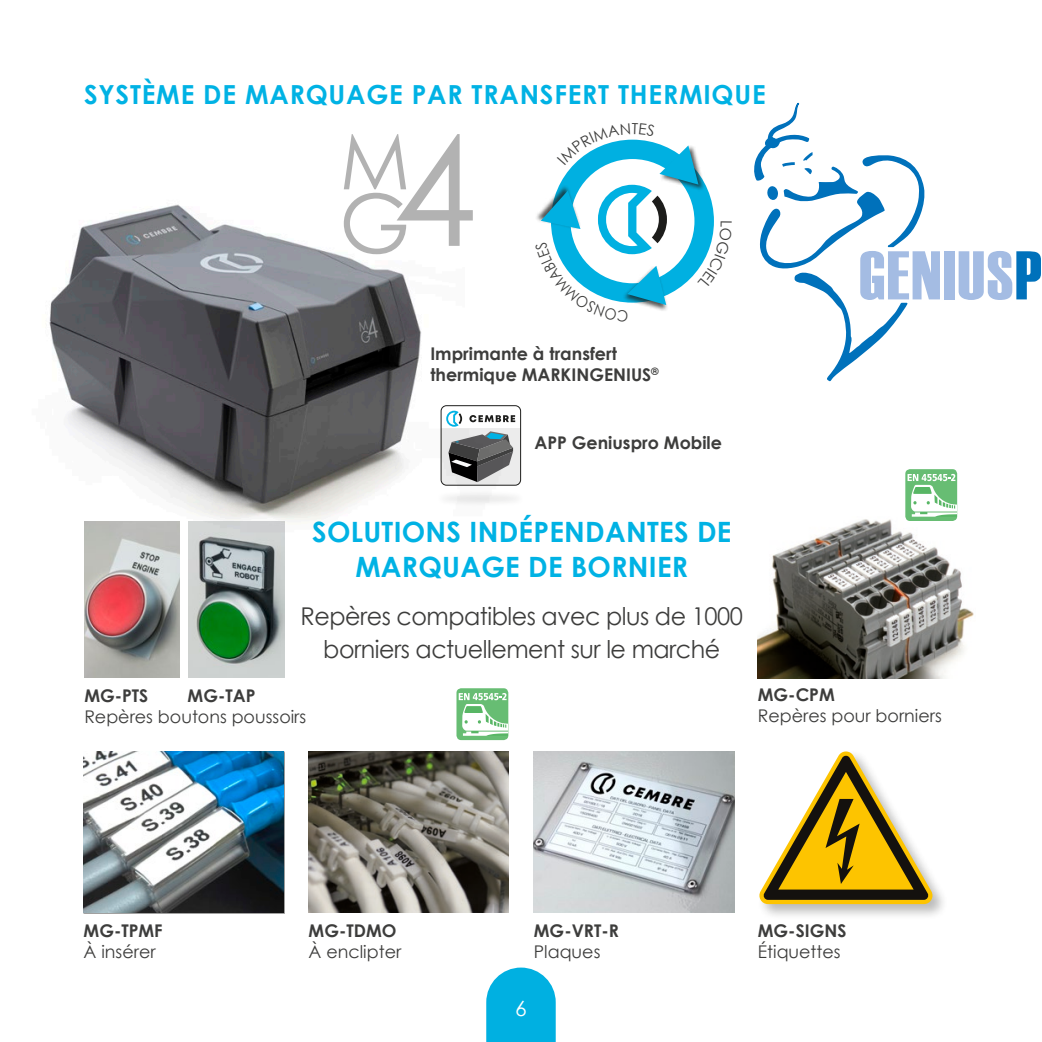
<style>
.page{position:relative;width:1042px;height:1042px;background:#fff}
.page>*{position:absolute;margin:0;border:0;box-sizing:border-box;transform-origin:0 0}
.t1{font:700 28px/35px "Century Gothic";letter-spacing:.01em;color:#00b2e4;text-align:center}
.t2{font:700 26.25px "Century Gothic";letter-spacing:.03em;color:#00b2e4}
.t3{font:24.5px/33.2px "Century Gothic";letter-spacing:-.02em;color:#3d3d3c;text-align:center}
.t4{font:21px "Century Gothic";color:#fff}
.t5{font:700 17.5px/21px "Century Gothic";color:#3d3d3c}
.t6{font:17.5px "Century Gothic";color:#3d3d3c}
</style>
<div class="page">
<svg style="left:486px;top:967px;width:70px;height:75px;background:#1db9e4"></svg>
<img style="left:84px;top:751px;width:200px;height:162px">
<img style="left:309px;top:751px;width:199px;height:162px">
<img style="left:84px;top:549px;width:96px;height:129px">
<img style="left:189px;top:549px;width:95px;height:129px">
<img style="left:533px;top:751px;width:202px;height:162px">
<img style="left:758px;top:516px;width:216px;height:163px">
<svg style="left:754px;top:102px;width:186px;height:279px"></svg>
<div style="left:944px;top:251px;width:11px;height:48px;background:#a4bce3"></div>
<svg style="left:958px;top:251px;width:83px;height:49px"></svg>
<div style="left:757px;top:749px;width:191px;height:172px;background:#1d1d1b;opacity:.3"></div>
<svg style="left:757px;top:750px;width:177px;height:154px"></svg>
<div style="left:905px;top:469px;width:52px;height:52px;background:#67bd73;border-radius:5px"></div>
<svg style="left:907px;top:474px;width:50px;height:43px"></svg>
<div style="left:456px;top:688px;width:52px;height:52px;background:#67bd73;border-radius:5px"></div>
<svg style="left:459px;top:693px;width:49px;height:43px"></svg>
<img style="left:49px;top:204px;width:473px;height:345px">
<img style="left:50px;top:205px;width:370px;height:298px">
<svg style="left:344px;top:134px;width:129px;height:120px"></svg>
<svg style="left:536px;top:139px;width:178px;height:172px"></svg>
<h2 class="t2" style="left:84px;top:75px;width:683px">SYSTÈME DE MARQUAGE PAR TRANSFERT THERMIQUE</h2>
<p class="t5" style="left:430px;top:342px;width:230px">Imprimante à transfert thermique MARKINGENIUS<sup>®</sup></p>
<p class="t5" style="left:534px;top:432px;width:189px">APP Geniuspro Mobile</p>
<h1 class="t1" style="left:312px;top:513px;width:421px">SOLUTIONS INDÉPENDANTES DE<br>MARQUAGE DE BORNIER</h1>
<h3 class="t3" style="left:300px;top:599px;width:444px">Repères compatibles avec plus de 1000 borniers actuellement sur le marché</h3>
<p class="t5" style="left:84px;top:684px;width:66px">MG-PTS</p>
<p class="t5" style="left:188px;top:684px;width:69px">MG-TAP</p>
<p class="t6" style="left:84px;top:704px;width:223px">Repères boutons poussoirs</p>
<p class="t5" style="left:758px;top:683px;width:78px">MG-CPM</p>
<p class="t6" style="left:758px;top:703px;width:186px">Repères pour borniers</p>
<p class="t5" style="left:84px;top:919px;width:81px">MG-TPMF</p>
<p class="t6" style="left:84px;top:939px;width:74px">À insérer</p>
<p class="t5" style="left:309px;top:919px;width:89px">MG-TDMO</p>
<p class="t6" style="left:309px;top:939px;width:94px">À enclipter</p>
<p class="t5" style="left:534px;top:919px;width:87px">MG-VRT-R</p>
<p class="t6" style="left:534px;top:939px;width:68px">Plaques</p>
<p class="t4" style="left:515px;top:993px;width:13px">6</p>
<p class="t5" style="left:758px;top:919px;width:90px">MG-SIGNS</p>
<p class="t6" style="left:758px;top:939px;width:84px">Étiquettes</p>
</div>
